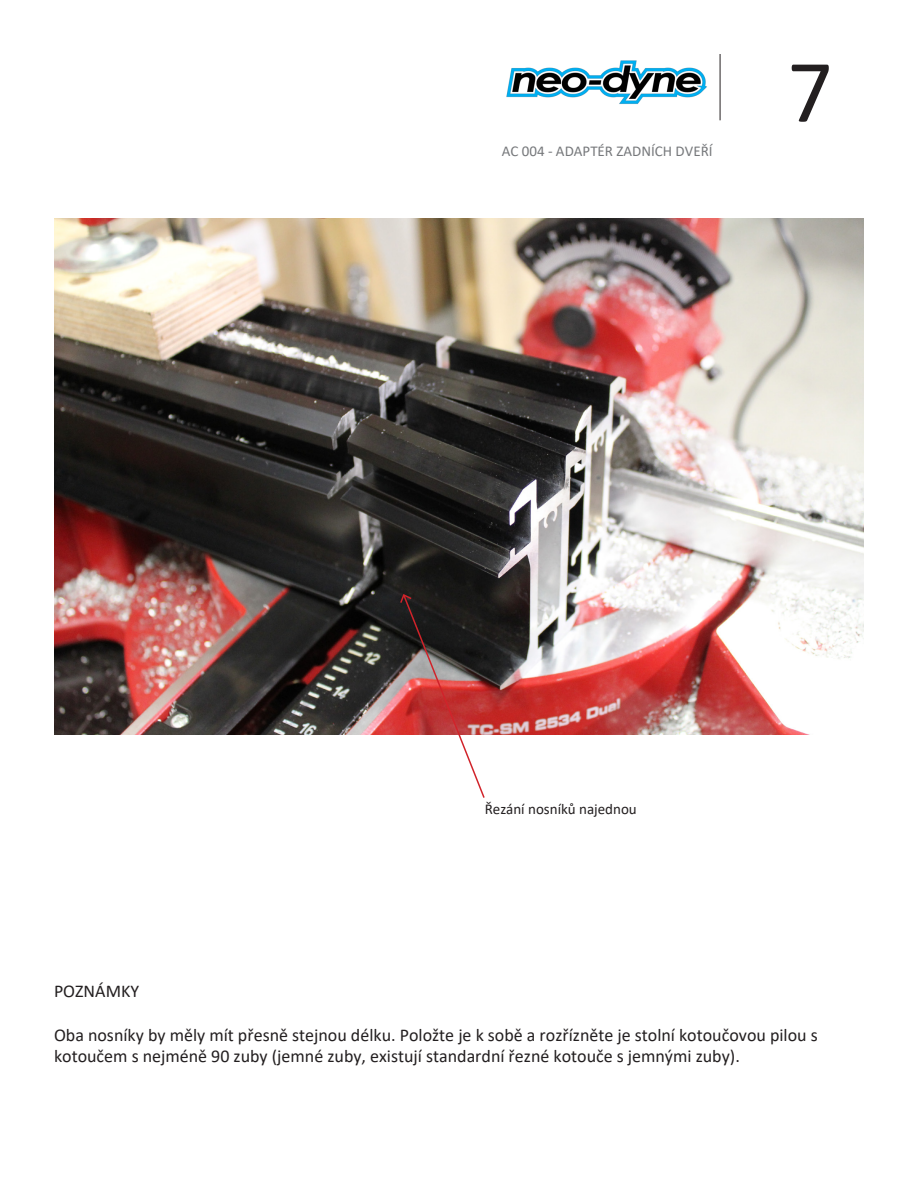
<style>
.page{position:relative;width:918px;height:1188px;background:#fff}
.page>*{position:absolute;margin:0;border:0;box-sizing:border-box;transform-origin:0 0}
.t1{font:90px "Calibri";color:#231f20}
.t2{font:18px/21.6px "Calibri";color:#231f20}
.t3{font:15px "Calibri";color:#76787b}
.t4{font:15px "Calibri";color:#231f20}
</style>
<div class="page">
<img style="left:54px;top:219px;width:810px;height:516px">
<svg style="left:399px;top:593px;width:87px;height:205px"></svg>
<hr style="left:720px;top:54px;width:1px;height:66px;background:#231f20">
<img style="left:506px;top:60px;width:201px;height:44px">
<p class="t3" style="left:502px;top:140px;width:212px">AC 004 - ADAPTÉR ZADNÍCH DVEŘÍ</p>
<p class="t1" style="left:787px;top:35px;width:47px">7</p>
<p class="t4" style="left:485px;top:799px;width:154px">Řezání nosníků najednou</p>
<p class="t2" style="left:54px;top:980px;width:87px">POZNÁMKY</p>
<p class="t2" style="left:54px;top:1023px;width:765px">Oba nosníky by měly mít přesně stejnou délku. Položte je k sobě a rozřízněte je stolní kotoučovou pilou s kotoučem s nejméně 90 zuby (jemné zuby, existují standardní řezné kotouče s jemnými zuby).</p>
</div>
